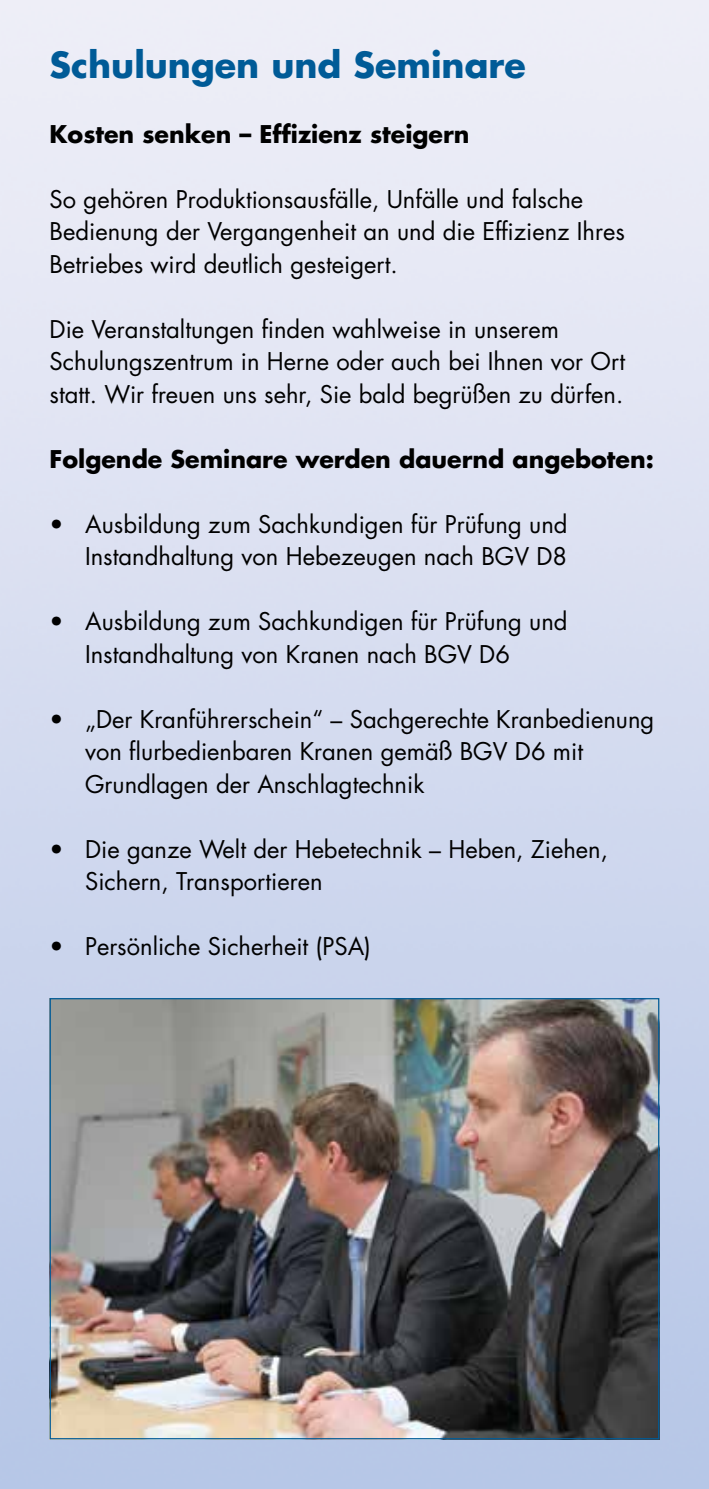
<style>
.page{position:relative;width:709px;height:1489px;background:#fff}
.page>*{position:absolute;margin:0;border:0;box-sizing:border-box;transform-origin:0 0}
.t1{font:700 35px "Futura";color:#005b97}
.t2{font:23.75px/32.5px "Futura";color:#000}
.t3{font:700 23.75px "Futura";color:#000}
</style>
<div class="page">
<img style="left:0;top:0;width:709px;height:1488px">
<img style="left:52px;top:1000px;width:605px;height:437px">
<h1 class="t1" style="left:50px;top:41px;width:478px">Schulungen und Seminare</h1>
<p class="t3" style="left:50px;top:118px;width:421px">Kosten senken – Effizienz steigern</p>
<p class="t2" style="left:50px;top:183px;width:577px">So gehören Produktionsausfälle, Unfälle und falsche<br>Bedienung der Vergangenheit an und die Effizienz Ihres<br>Betriebes wird deutlich gesteigert.</p>
<p class="t2" style="left:50px;top:313px;width:577px">Die Veranstaltungen finden wahlweise in unserem<br>Schulungszentrum in Herne oder auch bei Ihnen vor Ort statt. Wir freuen uns sehr, Sie bald begrüßen zu dürfen.</p>
<p class="t3" style="left:50px;top:443px;width:605px">Folgende Seminare werden dauernd angeboten:</p>
<p class="t2" style="left:50px;top:508px;width:519px;text-align:right">• Ausbildung zum Sachkundigen für Prüfung und<br>Instandhaltung von Hebezeugen nach BGV D8</p>
<p class="t2" style="left:85px;top:605px;width:484px;text-indent:-35px">• Ausbildung zum Sachkundigen für Prüfung und<br>Instandhaltung von Kranen nach BGV D6</p>
<p class="t2" style="left:85px;top:703px;width:571px;text-indent:-35px">• „Der Kranführerschein“ – Sachgerechte Kranbedienung von flurbedienbaren Kranen gemäß BGV D6 mit<br>Grundlagen der Anschlagtechnik</p>
<p class="t2" style="left:85px;top:833px;width:524px;text-indent:-35px">• Die ganze Welt der Hebetechnik – Heben, Ziehen,<br>Sichern, Transportieren</p>
<p class="t2" style="left:50px;top:930px;width:323px">• Persönliche Sicherheit (PSA)</p>
</div>
